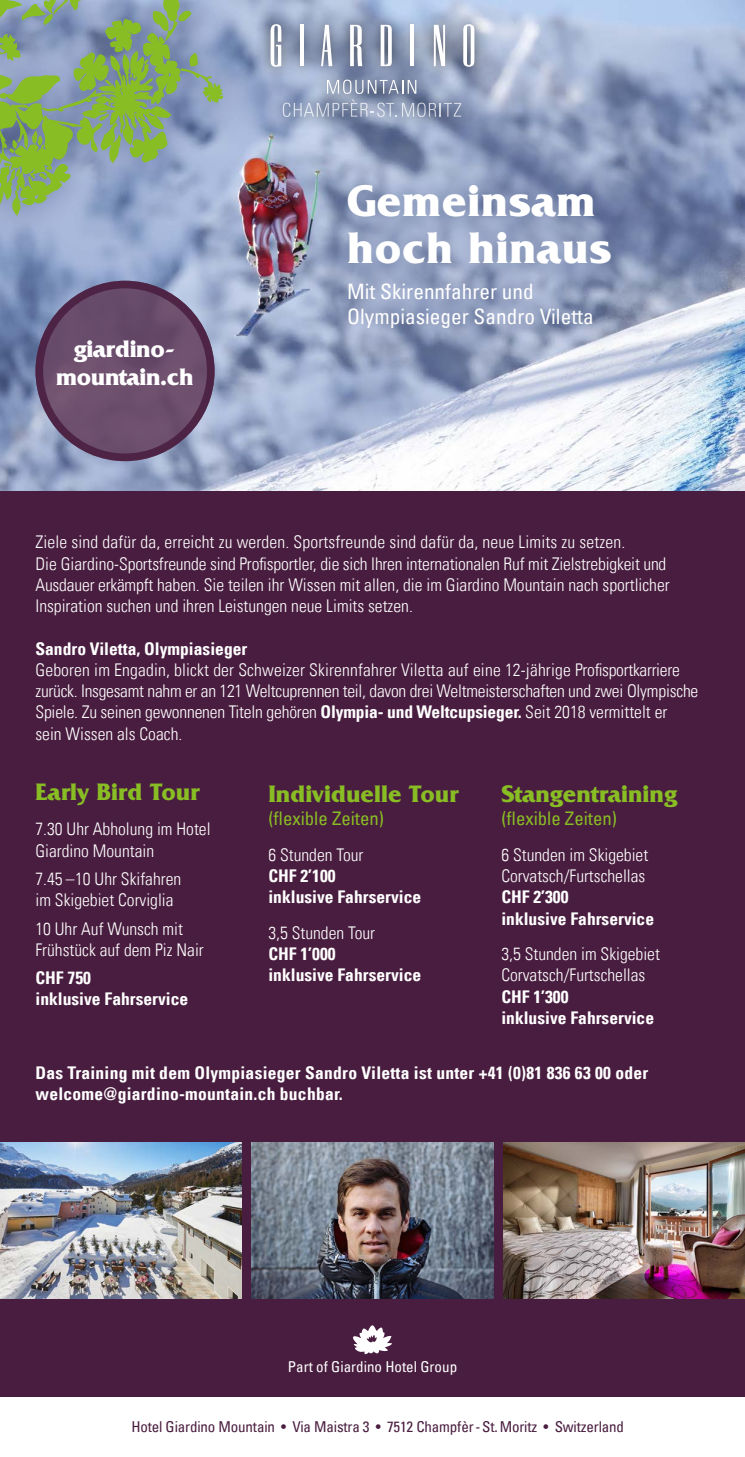
<style>
.page{position:relative;width:745px;height:1457px;background:#fff}
.page>*{position:absolute;margin:0;border:0;box-sizing:border-box;transform-origin:0 0}
.t1{font:700 46.25px/46.2px "Friz Quadrata Std";letter-spacing:.015em;color:#fff}
.t2{font:700 25px "Friz Quadrata Std";color:#89bd24}
.t3{font:700 25px/27.5px "Friz Quadrata Std";letter-spacing:-.015em;color:#fff;text-align:center}
.t4{font:condensed 21.25px/25px "Univers Com 57";color:#fff}
.t5{font:condensed 18.75px "Univers Com 57";color:#89bd24}
.t6{font:17.5px/21.2px "Univers Com 47 Light Cond";color:#fff}
.t7{font:17.5px/21.2px "Univers Com 67 Bold Cond";color:#fff}
.t8{font:condensed 15px "Univers Com 57";letter-spacing:-.01em;color:#491d3f}
.t9{font:condensed 15px "Univers Com 57";color:#fff}
.s1{font-family:"Univers Com 67 Bold Cond"}
</style>
<div class="page">
<div style="left:0;top:380px;width:744px;height:1016px;background:#491d3f"></div>
<img style="left:0;top:0;width:744px;height:491px">
<svg style="left:317px;top:155px;width:323px;height:201px;background:#8f9dbd"></svg>
<svg style="left:353px;top:1325px;width:39px;height:28px"></svg>
<img style="left:0;top:1142px;width:241px;height:156px">
<img style="left:503px;top:1142px;width:241px;height:156px">
<img style="left:252px;top:1142px;width:241px;height:156px">
<svg style="left:255px;top:10px;width:235px;height:99px;background:#96a3bf"></svg>
<svg style="left:270px;top:24px;width:11px;height:43px"></svg>
<hr style="left:300px;top:25px;width:3px;height:41px;background:#fff">
<svg style="left:321px;top:25px;width:11px;height:41px"></svg>
<svg style="left:433px;top:25px;width:12px;height:41px"></svg>
<svg style="left:463px;top:24px;width:11px;height:43px"></svg>
<hr style="left:410px;top:25px;width:4px;height:41px;background:#fff">
<svg style="left:350px;top:25px;width:12px;height:41px"></svg>
<svg style="left:380px;top:25px;width:11px;height:41px"></svg>
<svg style="left:267px;top:86px;width:208px;height:46px;background:#8c9bbb"></svg>
<svg style="left:282px;top:80px;width:179px;height:37px;background:#96a2bc"></svg>
<div style="left:0;top:0;width:252px;height:243px;background:#6b79a3;opacity:.75"></div>
<svg style="left:0;top:0;width:223px;height:223px;background:#8ca792"></svg>
<svg style="left:35px;top:281px;width:179px;height:180px;background:#684a68"></svg>
<div style="left:35px;top:281px;width:179px;height:180px;border:8px solid #491d3f;border-radius:50%"></div>
<h2 class="t3" style="left:56px;top:335px;width:139px">giardino&shy;mountain.ch</h2>
<h1 class="t1" style="left:347px;top:179px;width:266px">Gemeinsam hoch hinaus</h1>
<p class="t4" style="left:347px;top:278px;width:248px">Mit Skirennfahrer und<br>Olympiasieger Sandro Viletta</p>
<p class="t6" style="left:35px;top:531px;width:635px">Ziele sind dafür da, erreicht zu werden. Sportsfreunde sind dafür da, neue Limits zu setzen.<br>Die Giardino-Sportsfreunde sind Profisportler, die sich Ihren internationalen Ruf mit Zielstrebigkeit und Ausdauer erkämpft haben. Sie teilen ihr Wissen mit allen, die im Giardino Mountain nach sportlicher Inspiration suchen und ihren Leistungen neue Limits setzen.</p>
<p class="t7" style="left:35px;top:637px;width:213px">Sandro Viletta, Olympiasieger</p>
<p class="t6" style="left:35px;top:659px;width:664px">Geboren im Engadin, blickt der Schweizer Skirennfahrer Viletta auf eine 12-jährige Profisportkarriere zurück. Insgesamt nahm er an 121 Weltcuprennen teil, davon drei Weltmeisterschaften und zwei Olympische Spiele. Zu seinen gewonnenen Titeln gehören <span class="s1">Olympia- und Weltcupsieger.</span> Seit 2018 vermittelt er<br>sein Wissen als Coach.</p>
<h2 class="t2" style="left:35px;top:778px;width:165px">Early Bird Tour</h2>
<p class="t6" style="left:35px;top:818px;width:176px">7.30 Uhr Abholung im Hotel<br>Giardino Mountain</p>
<p class="t6" style="left:35px;top:868px;width:147px">7.45 –10 Uhr Skifahren im Skigebiet Corviglia</p>
<p class="t6" style="left:35px;top:917px;width:170px">10 Uhr Auf Wunsch mit<br>Frühstück auf dem Piz Nair</p>
<p class="t7" style="left:35px;top:967px;width:154px">CHF 750<br>inklusive Fahrservice</p>
<h2 class="t2" style="left:268px;top:779px;width:191px">Individuelle Tour</h2>
<p class="t5" style="left:268px;top:806px;width:117px">(flexible Zeiten)</p>
<p class="t6" style="left:268px;top:844px;width:96px">6 Stunden Tour</p>
<p class="t7" style="left:268px;top:865px;width:154px">CHF 2’100<br>inklusive Fahrservice</p>
<p class="t6" style="left:268px;top:922px;width:108px">3,5 Stunden Tour</p>
<p class="t7" style="left:268px;top:943px;width:154px">CHF 1’000<br>inklusive Fahrservice</p>
<h2 class="t2" style="left:501px;top:779px;width:177px">Stangentraining</h2>
<p class="t5" style="left:501px;top:806px;width:117px">(flexible Zeiten)</p>
<p class="t6" style="left:501px;top:844px;width:148px">6 Stunden im Skigebiet<br>Corvatsch/Furtschellas</p>
<p class="t7" style="left:501px;top:886px;width:154px">CHF 2’300<br>inklusive Fahrservice</p>
<p class="t6" style="left:501px;top:943px;width:160px">3,5 Stunden im Skigebiet<br>Corvatsch/Furtschellas</p>
<p class="t7" style="left:501px;top:985px;width:154px">CHF 1’300<br>inklusive Fahrservice</p>
<p class="t7" style="left:35px;top:1061px;width:614px">Das Training mit dem Olympiasieger Sandro Viletta ist unter +41 (0)81 836 63 00 oder welcome@giardino-mountain.ch buchbar.</p>
<p class="t9" style="left:287px;top:1356px;width:171px">Part of Giardino Hotel Group</p>
<p class="t8" style="left:131px;top:1417px;width:494px">Hotel Giardino Mountain • Via Maistra 3 • 7512 Champfèr - St. Moritz • Switzerland</p>
</div>
